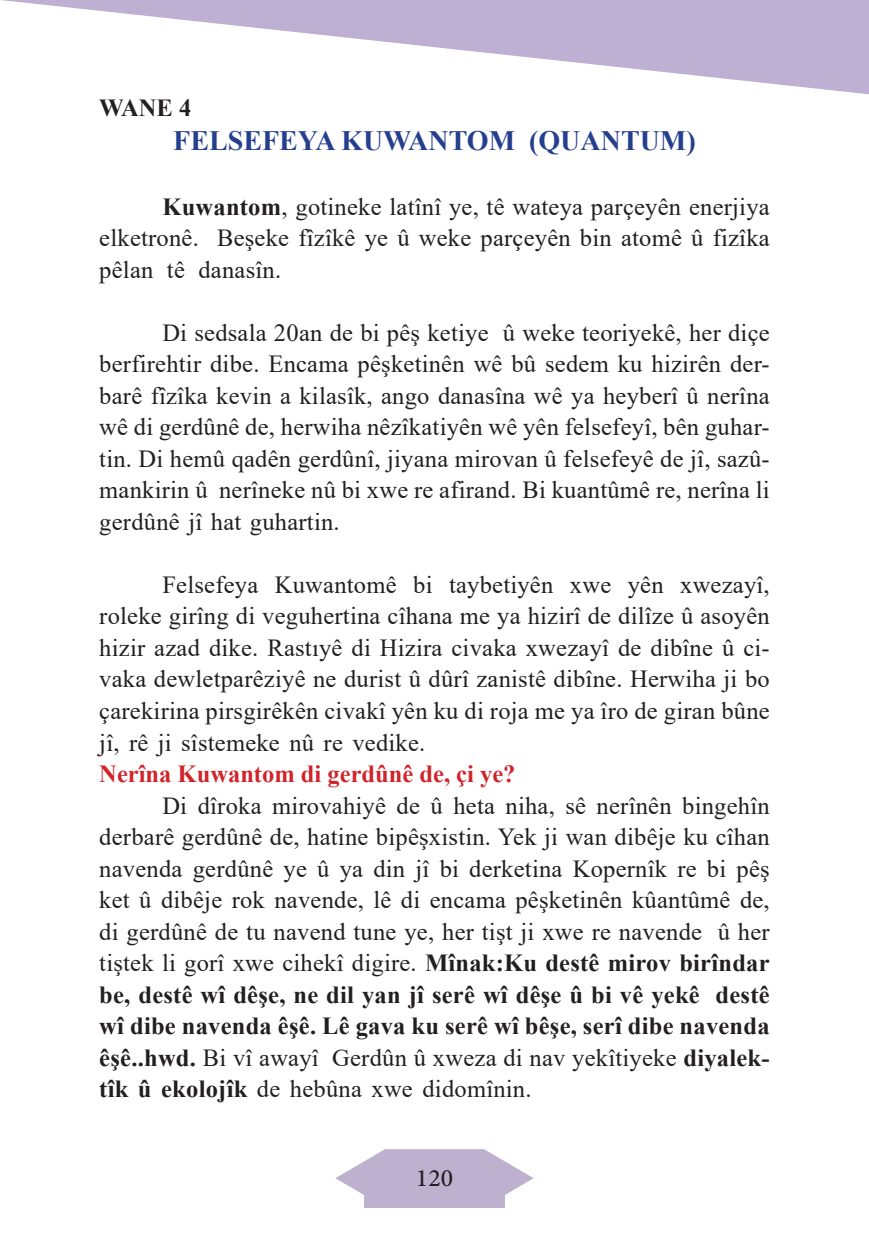
<style>
.page{position:relative;width:869px;height:1241px;background:#fff}
.page>*{position:absolute;margin:0;border:0;box-sizing:border-box;transform-origin:0 0}
.t1{font:35px "Adobe Arabic";color:#231f20}
.serenav{font:700 28px "Times New Roman";color:#253f8e}
.bend{font:24.5px/31.5px "Times New Roman";letter-spacing:.01em;color:#231f20;text-align:justify}
.serenavê_bendê{font:700 24.5px "Times New Roman";color:#d1232a}
.wane{font:700 24.5px "Times New Roman";color:#231f20}
.s1{font-weight:700}
</style>
<div class="page">
<svg style="left:335px;top:1149px;width:198px;height:57px"></svg>
<div style="left:364px;top:1162px;width:140px;height:44px;background:#beb0cf"></div>
<svg style="left:1px;top:0;width:867px;height:94px"></svg>
<p class="wane" style="left:99px;top:90px;width:93px">WANE 4</p>
<p class="serenav" style="left:173px;top:120px;width:523px">FELSEFEYA KUWANTOM (QUANTUM)</p>
<p class="bend" style="left:99px;top:190px;width:671px;text-indent:63px"><span class="s1">Kuwantom</span>, gotineke latînî ye, tê wateya parçeyên enerjiya elketronê. Beşeke fîzîkê ye û weke parçeyên bin atomê û fizîka pêlan tê danasîn.</p>
<p class="bend" style="left:99px;top:316px;width:671px;text-indent:63px">Di sedsala 20an de bi pêş ketiye û weke teoriyekê, her diçe berfirehtir dibe. Encama pêşketinên wê bû sedem ku hizirên der&shy;barê fîzîka kevin a kilasîk, ango danasîna wê ya heyberî û nerîna wê di gerdûnê de, herwiha nêzîkatiyên wê yên felsefeyî, bên guhar&shy;tin. Di hemû qadên gerdûnî, jiyana mirovan û felsefeyê de jî, sazû&shy;mankirin û nerîneke nû bi xwe re afirand. Bi kuantûmê re, nerîna li gerdûnê jî hat guhartin.</p>
<p class="bend" style="left:99px;top:568px;width:671px;text-indent:63px">Felsefeya Kuwantomê bi taybetiyên xwe yên xwezayî, roleke girîng di veguhertina cîhana me ya hizirî de dilîze û asoyên hizir azad dike. Rastıyê di Hizira civaka xwezayî de dibîne û ci&shy;vaka dewletparêziyê ne durist û dûrî zanistê dibîne. Herwiha ji bo çarekirina pirsgirêkên civakî yên ku di roja me ya îro de giran bûne jî, rê ji sîstemeke nû re vedike.</p>
<p class="serenavê_bendê" style="left:99px;top:756px;width:417px">Nerîna Kuwantom di gerdûnê de, çi ye?</p>
<p class="bend" style="left:99px;top:788px;width:671px;text-indent:63px">Di dîroka mirovahiyê de û heta niha, sê nerînên bingehîn derbarê gerdûnê de, hatine bipêşxistin. Yek ji wan dibêje ku cîhan navenda gerdûnê ye û ya din jî bi derketina Kopernîk re bi pêş ket û dibêje rok navende, lê di encama pêşketinên kûantûmê de, di gerdûnê de tu navend tune ye, her tişt ji xwe re navende û her tiştek li gorî xwe cihekî digire. <span class="s1">Mînak:Ku destê mirov birîndar be, destê wî dêşe, ne dil yan jî serê wî dêşe û bi vê yekê destê wî dibe navenda êşê. Lê gava ku serê wî bêşe, serî dibe navenda êşê..hwd.</span> Bi vî awayî Gerdûn û xweza di nav yekîtiyeke <span class="s1">diyalek&shy;tîk û ekolojîk</span> de hebûna xwe didomînin.</p>
<h1 class="t1" style="left:416px;top:1153px;width:39px">120</h1>
</div>
